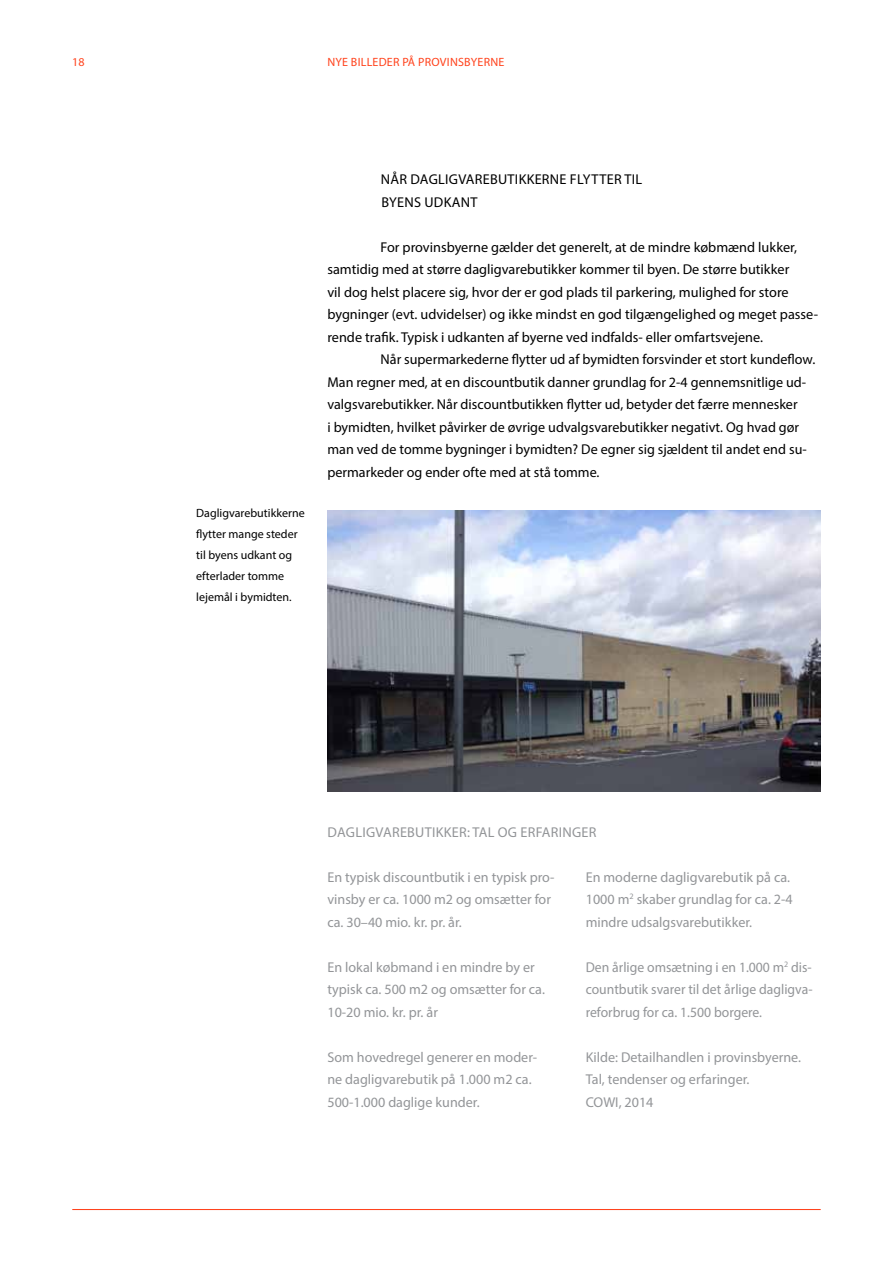
<style>
.page{position:relative;width:893px;height:1263px;background:#fff}
.page>*{position:absolute;margin:0;border:0;box-sizing:border-box;transform-origin:0 0}
.t1{font:14.25px/22.5px "Myriad Pro";color:#000}
.t2{font:14.25px/22.5px "Myriad Pro";color:#939598}
.t3{font:14.25px/22.5px "Myriad Pro";color:#939598;text-align:justify;scale:.96 1}
.t4{font:14.25px/22.5px "Myriad Pro";letter-spacing:.02em;color:#000}
.t5{font:14.25px "Myriad Pro";letter-spacing:.02em;color:#939598}
.t6{font:12px/21px "Myriad Pro";color:#000}
.t7{font:12px "Myriad Pro";letter-spacing:.02em;color:#ff431d}
</style>
<div class="page">
<hr style="left:72px;top:1209px;width:749px;height:1px;background:#ff431d">
<img style="left:327px;top:510px;width:494px;height:282px">
<p class="t7" style="left:72px;top:55px;width:14px">18</p>
<p class="t7" style="left:328px;top:55px;width:178px">Nye billeder på provinsbyerne</p>
<p class="t6" style="left:196px;top:502px;width:110px">Dagligvarebutikkerne flytter mange steder til byens udkant og efterlader tomme lejemål i bymidten.</p>
<p class="t1" style="left:381px;top:168px;width:40px">Når Dag</p>
<p class="t4" style="left:381px;top:168px;width:262px;text-indent:57px">ligvarebutikkerne flytter til byens udkant</p>
<p class="t1" style="left:327px;top:235px;width:492px;text-indent:53px">For provinsbyerne gælder det generelt, at de mindre købmænd lukker, samtidig med at større dagligvarebutikker kommer til byen. De større butikker<br>vil dog helst placere sig, hvor der er god plads til parkering, mulighed for store bygninger (evt. udvidelser) og ikke mindst en god tilgængelighed og meget passe&shy;rende trafik. Typisk i udkanten af byerne ved indfalds- eller omfartsvejene.</p>
<p class="t1" style="left:327px;top:348px;width:489px;text-indent:53px">Når supermarkederne flytter ud af bymidten forsvinder et stort kundeflow.<br>Man regner med, at en discountbutik danner grundlag for 2-4 gennemsnitlige ud&shy;valgsvarebutikker. Når discountbutikken flytter ud, betyder det færre mennesker<br>i bymidten, hvilket påvirker de øvrige udvalgsvarebutikker negativt. Og hvad gør man ved de tomme bygninger i bymidten? De egner sig sjældent til andet end su&shy;permarkeder og ender ofte med at stå tomme.</p>
<p class="t2" style="left:328px;top:820px;width:10px">Dag</p>
<p class="t5" style="left:355px;top:823px;width:243px">ligvarebutikker: tal og erfaring er</p>
<p class="t2" style="left:327px;top:865px;width:229px">En typisk discountbutik i en typisk pro&shy;vinsby er ca. 1000 m2 og omsætter for ca. 30–40 mio. kr. pr. år.</p>
<p class="t2" style="left:327px;top:955px;width:219px">En lokal købmand i en mindre by er typisk ca. 500 m2 og omsætter for ca.<br>10-20 mio. kr. pr. år</p>
<p class="t2" style="left:327px;top:1045px;width:211px">Som hovedregel generer en moder&shy;ne dagligvarebutik på 1.000 m2 ca.<br>500-1.000 daglige kunder.</p>
<p class="t2" style="left:586px;top:865px;width:208px">En moderne dagligvarebutik på ca.<br>1000 m<sup>2</sup> skaber grundlag for ca. 2-4 mindre udsalgsvarebutikker.</p>
<p class="t3" style="left:586px;top:955px;width:238px">Den årlige omsætning i en 1.000 m<sup>2</sup> dis&shy;countbutik svarer til det årlige dagligva&shy;reforbrug for ca. 1.500 borgere.</p>
<p class="t2" style="left:586px;top:1045px;width:217px">Kilde: Detailhandlen i provinsbyerne.<br>Tal, tendenser og erfaringer.<br>COWI, 2014</p>
</div>
